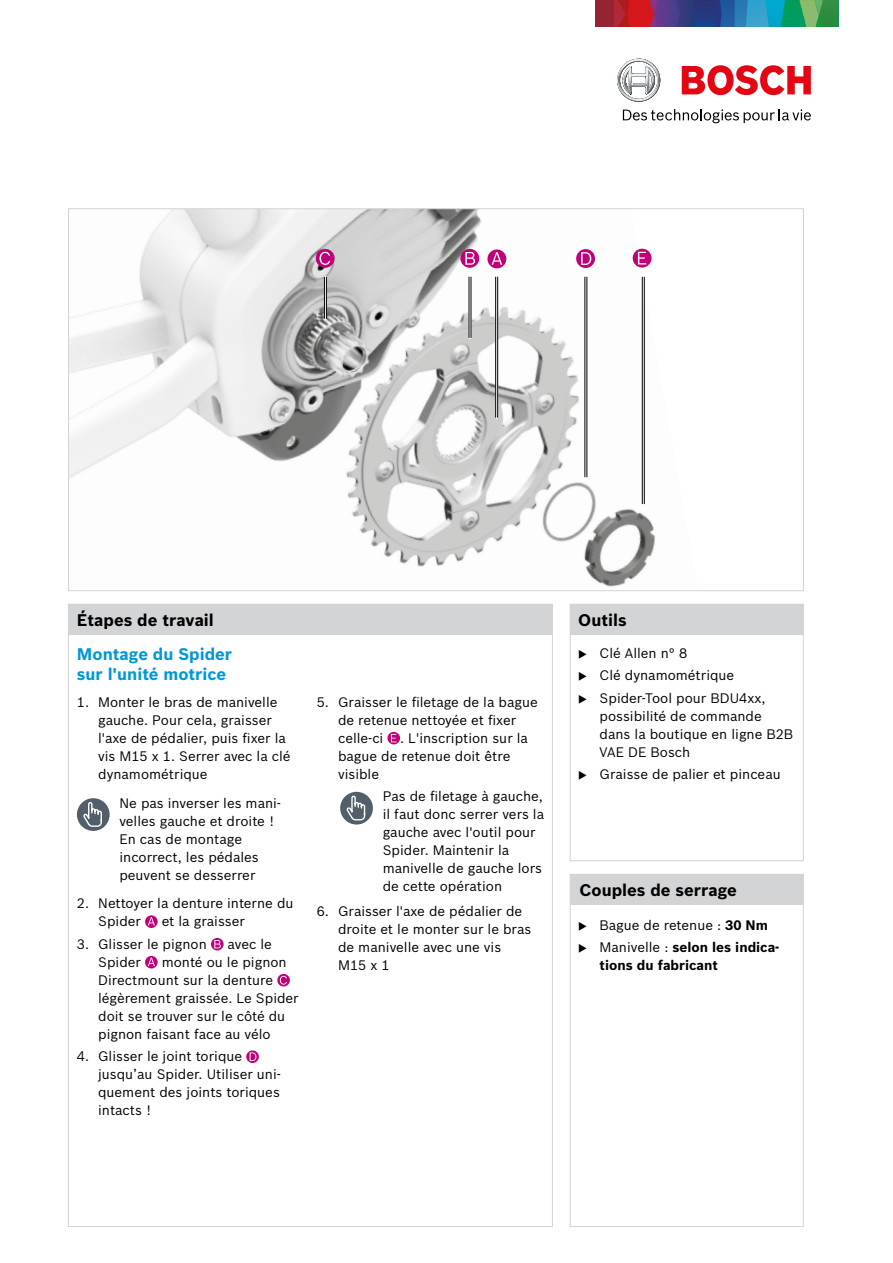
<style>
.page{position:relative;width:893px;height:1263px;background:#fff}
.page>*{position:absolute;margin:0;border:0;box-sizing:border-box;transform-origin:0 0}
.t1{font:700 16.5px "Bosch Sans";color:#000}
.t2{font:700 16.5px/19.5px "Bosch Sans";color:#0098d7}
.t3{font:13.5px/18px "Bosch Sans";color:#000}
.t4{font:700 13.5px "Bosch Sans";color:#000}
.s1{font-weight:700}
</style>
<div class="page">
<svg style="left:595px;top:0;width:243px;height:27px;background:#505f72"></svg>
<svg style="left:617px;top:59px;width:43px;height:43px"></svg>
<svg style="left:623px;top:109px;width:188px;height:14px"></svg>
<svg style="left:682px;top:65px;width:129px;height:30px"></svg>
<img style="left:70px;top:210px;width:586px;height:377px">
<svg style="left:633px;top:249px;width:19px;height:19px"></svg>
<svg style="left:638px;top:252px;width:8px;height:12px"></svg>
<svg style="left:576px;top:249px;width:19px;height:19px"></svg>
<svg style="left:581px;top:252px;width:10px;height:13px"></svg>
<svg style="left:487px;top:249px;width:19px;height:19px"></svg>
<svg style="left:492px;top:252px;width:10px;height:13px"></svg>
<div style="left:460px;top:249px;width:19px;height:19px;background:#bf0078;border-radius:50%"></div>
<svg style="left:465px;top:252px;width:10px;height:13px"></svg>
<svg style="left:316px;top:249px;width:19px;height:19px"></svg>
<svg style="left:320px;top:252px;width:10px;height:13px"></svg>
<hr style="left:642px;top:277px;width:3px;height:227px;background:#fff">
<hr style="left:644px;top:277px;width:1px;height:227px;background:#000">
<hr style="left:642px;top:277px;width:1px;height:227px;background:#000">
<hr style="left:584px;top:277px;width:3px;height:200px;background:#fff">
<hr style="left:586px;top:277px;width:1px;height:200px;background:#000">
<hr style="left:584px;top:277px;width:1px;height:200px;background:#000">
<hr style="left:495px;top:277px;width:3px;height:140px;background:#fff">
<hr style="left:497px;top:277px;width:1px;height:140px;background:#000">
<hr style="left:495px;top:277px;width:1px;height:140px;background:#000">
<hr style="left:468px;top:277px;width:3px;height:61px;background:#fff">
<hr style="left:470px;top:277px;width:1px;height:61px;background:#000">
<hr style="left:468px;top:277px;width:1px;height:61px;background:#000">
<hr style="left:324px;top:277px;width:3px;height:41px;background:#fff">
<hr style="left:326px;top:277px;width:1px;height:41px;background:#000">
<hr style="left:324px;top:277px;width:1px;height:41px;background:#000">
<div style="left:570px;top:604px;width:234px;height:31px;background:#d3d4d6"></div>
<div style="left:570px;top:874px;width:234px;height:353px;border:1px solid #d3d4d6"></div>
<div style="left:570px;top:604px;width:234px;height:257px;border:1px solid #d3d4d6"></div>
<div style="left:570px;top:874px;width:234px;height:31px;background:#d3d4d6"></div>
<div style="left:68px;top:604px;width:484px;height:31px;background:#d3d4d6"></div>
<div style="left:77px;top:798px;width:33px;height:33px;background:#525f6b;border-radius:50%"></div>
<svg style="left:83px;top:801px;width:20px;height:26px"></svg>
<svg style="left:145px;top:915px;width:13px;height:13px"></svg>
<svg style="left:148px;top:917px;width:7px;height:8px"></svg>
<svg style="left:211px;top:938px;width:13px;height:12px"></svg>
<svg style="left:214px;top:940px;width:7px;height:8px"></svg>
<svg style="left:145px;top:956px;width:13px;height:12px"></svg>
<svg style="left:148px;top:957px;width:7px;height:9px"></svg>
<svg style="left:277px;top:974px;width:13px;height:12px"></svg>
<svg style="left:280px;top:976px;width:7px;height:8px"></svg>
<svg style="left:246px;top:1050px;width:13px;height:13px"></svg>
<svg style="left:250px;top:1052px;width:6px;height:9px"></svg>
<svg style="left:387px;top:732px;width:13px;height:12px"></svg>
<svg style="left:391px;top:734px;width:6px;height:8px"></svg>
<div style="left:340px;top:792px;width:33px;height:32px;background:#525f6b;border-radius:50%"></div>
<svg style="left:346px;top:795px;width:20px;height:26px"></svg>
<p class="t1" style="left:77px;top:608px;width:138px">Étapes de travail</p>
<p class="t2" style="left:77px;top:643px;width:157px">Montage du Spider sur l'unité motrice</p>
<p class="t3" style="left:98px;top:692px;width:194px;text-indent:-21px">1. Monter le bras de manivelle gauche. Pour cela, graisser l'axe de pédalier, puis fixer la vis M15 x 1. Serrer avec la clé dynamométrique</p>
<p class="t3" style="left:119px;top:793px;width:163px">Ne pas inverser les mani&shy;velles gauche et droite !<br>En cas de montage incorrect, les pédales peuvent se desserrer</p>
<p class="t3" style="left:98px;top:893px;width:197px;text-indent:-21px">2. Nettoyer la denture interne du<br>Spider</p>
<p class="t3" style="left:162px;top:911px;width:85px">et la graisser</p>
<p class="t3" style="left:77px;top:934px;width:132px">3. Glisser le pignon</p>
<p class="t3" style="left:228px;top:934px;width:46px">avec le</p>
<p class="t3" style="left:98px;top:952px;width:44px">Spider</p>
<p class="t3" style="left:98px;top:952px;width:202px;text-indent:64px">monté ou le pignon<br>Directmount sur la denture légèrement graissée. Le Spider doit se trouver sur le côté du pignon faisant face au vélo</p>
<p class="t3" style="left:98px;top:1046px;width:184px;text-indent:-21px">4. Glisser le joint torique jusqu’au Spider. Utiliser uni&shy;quement des joints toriques intacts !</p>
<p class="t3" style="left:338px;top:692px;width:201px;text-indent:-21px">5. Graisser le filetage de la bague de retenue nettoyée et fixer celle-ci . L'inscription sur la bague de retenue doit être visible</p>
<p class="t3" style="left:383px;top:787px;width:163px">Pas de filetage à gauche, il faut donc serrer vers la gauche avec l'outil pour<br>Spider. Maintenir la manivelle de gauche lors de cette opération</p>
<p class="t3" style="left:338px;top:901px;width:195px;text-indent:-21px">6. Graisser l'axe de pédalier de droite et le monter sur le bras de manivelle avec une vis<br>M15 x 1</p>
<p class="t1" style="left:578px;top:607px;width:50px">Outils</p>
<p class="t3" style="left:600px;top:641px;width:167px;line-height:22.5px">Clé Allen n° 8<br>Clé dynamométrique<br>Spider-Tool pour BDU4xx,</p>
<p class="t3" style="left:600px;top:706px;width:195px">possibilité de commande dans la boutique en ligne B2B<br>VAE DE Bosch</p>
<p class="t3" style="left:600px;top:764px;width:183px">Graisse de palier et pinceau</p>
<p class="t1" style="left:579px;top:877px;width:159px">Couples de serrage</p>
<p class="t3" style="left:600px;top:912px;width:181px;line-height:22.5px">Bague de retenue : <span class="s1">30 Nm<br></span>Manivelle : <span class="s1">selon les indica-</span></p>
<p class="t4" style="left:600px;top:955px;width:120px">tions du fabricant</p>
</div>
